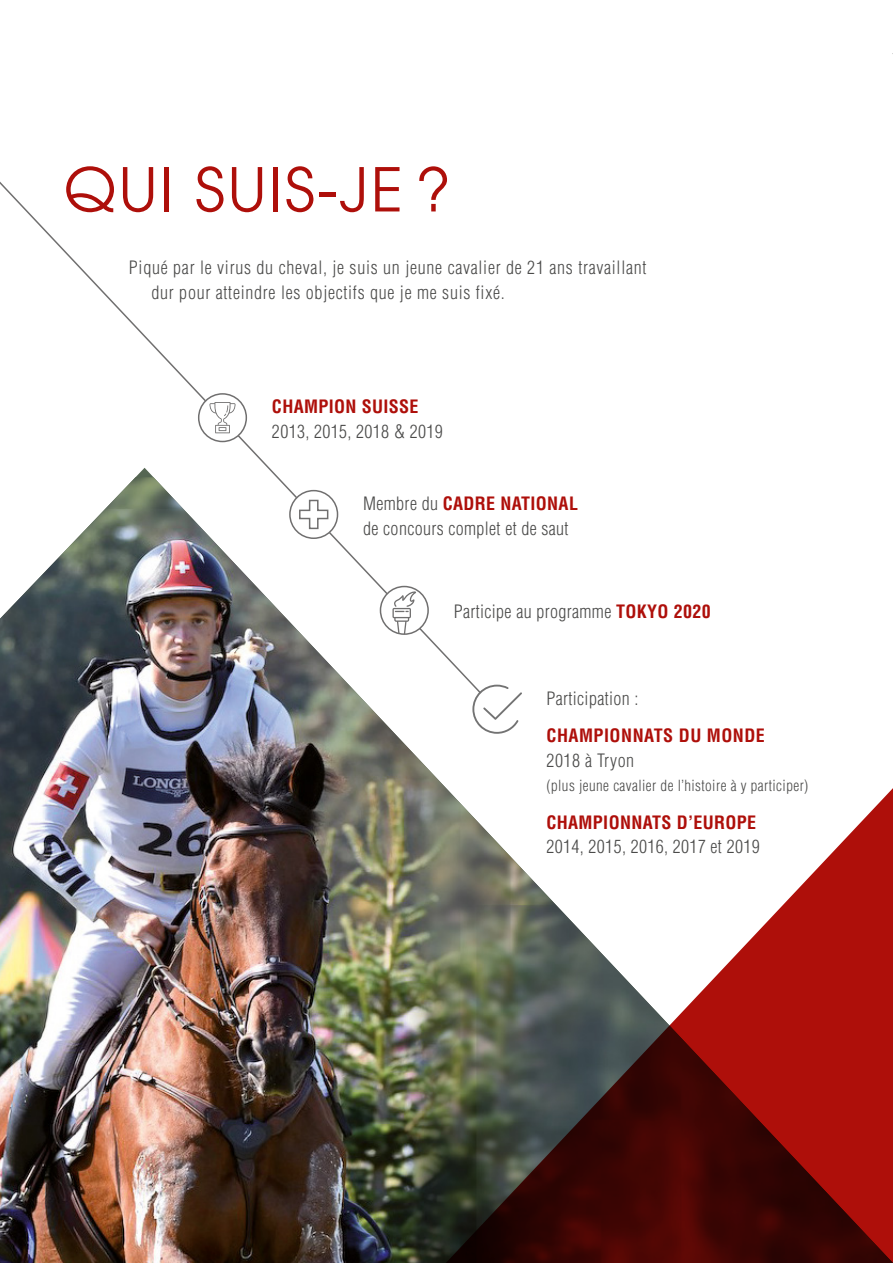
<style>
.page{position:relative;width:893px;height:1263px;background:#fff}
.page>*{position:absolute;margin:0;border:0;box-sizing:border-box;transform-origin:0 0}
.t1{font:60px "Avant Garde";letter-spacing:.04em;color:#ae0f0a}
.t2{font:300 condensed 18px/24.6px "Helvetica LT";letter-spacing:.03em;color:#4a4a49}
.t3{font:700 condensed 18px "Helvetica LT";letter-spacing:.02em;color:#ae0f0a}
.t4{font:300 condensed 15px "Helvetica LT";letter-spacing:.03em;color:#4a4a49}
.s1{font-weight:700;color:#ae0f0a}
</style>
<div class="page">
<div style="left:198px;top:393px;width:49px;height:49px;border:2px solid #706f6f;border-radius:50%"></div>
<svg style="left:209px;top:402px;width:27px;height:31px"></svg>
<img style="left:0;top:477px;width:522px;height:786px">
<svg style="left:426px;top:788px;width:467px;height:475px"></svg>
<h1 class="t1" style="left:64px;top:154px;width:389px">QUI SUIS-JE ?</h1>
<p class="t2" style="left:151px;top:255px;width:497px;text-indent:-22px">Piqué par le virus du cheval, je suis un jeune cavalier de 21 ans travaillant dur pour atteindre les objectifs que je me suis fixé.</p>
<p class="t3" style="left:272px;top:395px;width:148px">CHAMPION SUISSE</p>
<p class="t2" style="left:272px;top:419px;width:172px">2013, 2015, 2018 &amp; 2019</p>
<p class="t2" style="left:363px;top:491px;width:216px">Membre du <span class="s1">CADRE NATIONAL </span>de concours complet et de saut</p>
<p class="t2" style="left:454px;top:599px;width:259px">Participe au programme <span class="s1">TOKYO 2020</span></p>
<p class="t2" style="left:546px;top:686px;width:93px">Participation :</p>
<p class="t3" style="left:546px;top:724px;width:220px">CHAMPIONNATS DU MONDE</p>
<p class="t2" style="left:546px;top:748px;width:89px">2018 à Tryon</p>
<p class="t4" style="left:546px;top:776px;width:263px">(plus jeune cavalier de l’histoire à y participer)</p>
<p class="t3" style="left:546px;top:811px;width:211px">CHAMPIONNATS D’EUROPE</p>
<p class="t2" style="left:546px;top:834px;width:215px">2014, 2015, 2016, 2017 et 2019</p>
</div>
